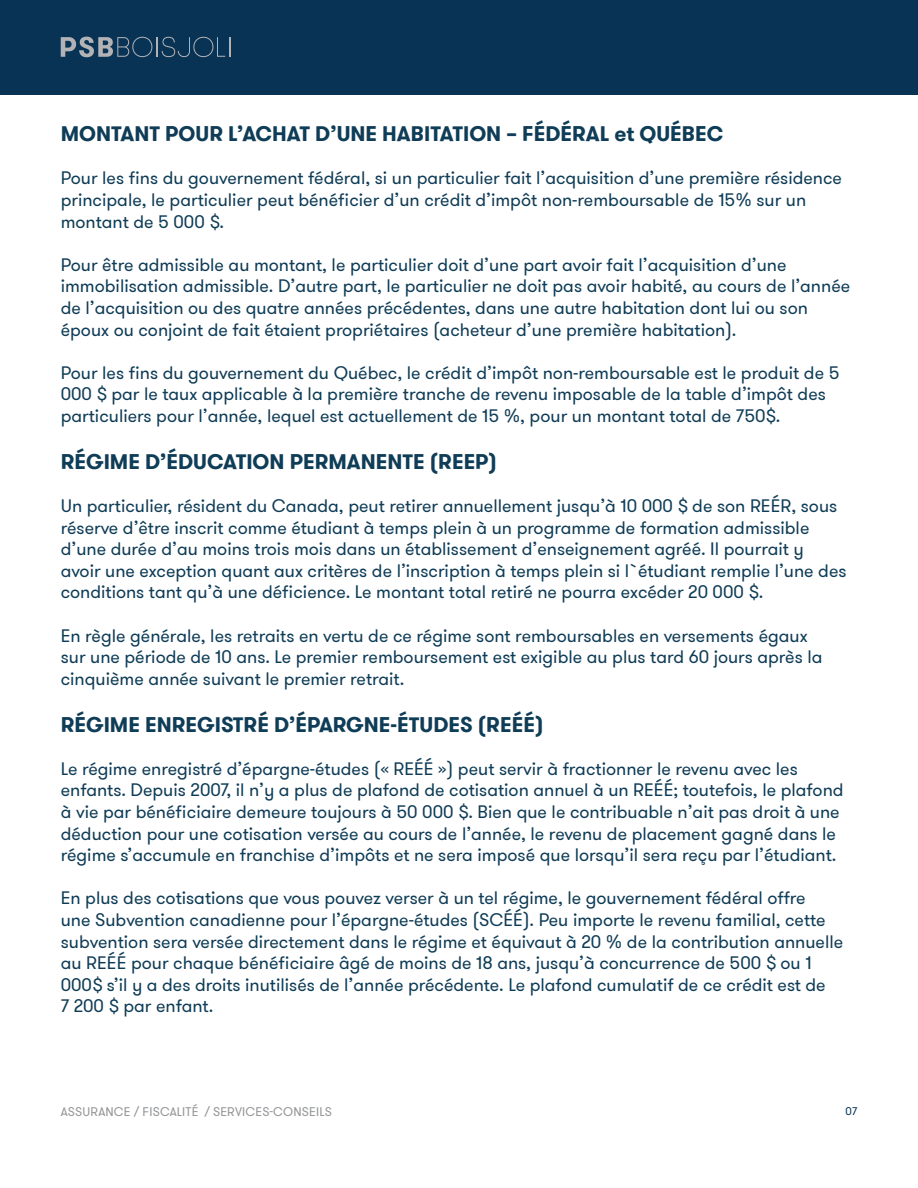
<style>
.page{position:relative;width:918px;height:1188px;background:#fff}
.page>*{position:absolute;margin:0;border:0;box-sizing:border-box;transform-origin:0 0}
.t1{font:700 21px "GT Walsheim";color:#0f3c56}
.t2{font:18px/21.6px "GT Walsheim";color:#0f3c56}
.t3{font:12.45px "GT Walsheim";letter-spacing:.015em;color:#939598}
.t4{font:11.1px "GT Walsheim";color:#093354}
</style>
<div class="page">
<div style="left:0;top:0;width:918px;height:94px;background:#093354"></div>
<svg style="left:61px;top:37px;width:169px;height:20px"></svg>
<p class="t1" style="left:61px;top:120px;width:664px">MONTANT POUR L’ACHAT D’UNE HABITATION – FÉDÉRAL et QUÉBEC</p>
<p class="t2" style="left:61px;top:168px;width:783px">Pour les fins du gouvernement fédéral, si un particulier fait l’acquisition d’une première résidence principale, le particulier peut bénéficier d’un crédit d’impôt non-remboursable de 15% sur un montant de 5 000 $.</p>
<p class="t2" style="left:61px;top:254px;width:791px">Pour être admissible au montant, le particulier doit d’une part avoir fait l’acquisition d’une immobilisation admissible. D’autre part, le particulier ne doit pas avoir habité, au cours de l’année de l’acquisition ou des quatre années précédentes, dans une autre habitation dont lui ou son époux ou conjoint de fait étaient propriétaires (acheteur d’une première habitation).</p>
<p class="t2" style="left:61px;top:362px;width:780px">Pour les fins du gouvernement du Québec, le crédit d’impôt non-remboursable est le produit de 5<br>000 $ par le taux applicable à la première tranche de revenu imposable de la table d’impôt des particuliers pour l’année, lequel est actuellement de 15 %, pour un montant total de 750$.</p>
<p class="t1" style="left:61px;top:448px;width:438px">RÉGIME D’ÉDUCATION PERMANENTE (REEP)</p>
<p class="t2" style="left:61px;top:495px;width:787px">Un particulier, résident du Canada, peut retirer annuellement jusqu’à 10 000 $ de son REÉR, sous réserve d’être inscrit comme étudiant à temps plein à un programme de formation admissible d’une durée d’au moins trois mois dans un établissement d’enseignement agréé. Il pourrait y avoir une exception quant aux critères de l’inscription à temps plein si l`étudiant remplie l’une des conditions tant qu’à une déficience. Le montant total retiré ne pourra excéder 20 000 $.</p>
<p class="t2" style="left:61px;top:625px;width:763px">En règle générale, les retraits en vertu de ce régime sont remboursables en versements égaux sur une période de 10 ans. Le premier remboursement est exigible au plus tard 60 jours après la cinquième année suivant le premier retrait.</p>
<p class="t1" style="left:61px;top:711px;width:484px">RÉGIME ENREGISTRÉ D’ÉPARGNE-ÉTUDES (REÉÉ)</p>
<p class="t2" style="left:61px;top:758px;width:784px">Le régime enregistré d’épargne-études (« REÉÉ ») peut servir à fractionner le revenu avec les enfants. Depuis 2007, il n’y a plus de plafond de cotisation annuel à un REÉÉ; toutefois, le plafond à vie par bénéficiaire demeure toujours à 50 000 $. Bien que le contribuable n’ait pas droit à une déduction pour une cotisation versée au cours de l’année, le revenu de placement gagné dans le régime s’accumule en franchise d’impôts et ne sera imposé que lorsqu’il sera reçu par l’étudiant.</p>
<p class="t2" style="left:61px;top:888px;width:784px">En plus des cotisations que vous pouvez verser à un tel régime, le gouvernement fédéral offre<br>une Subvention canadienne pour l’épargne-études (SCÉÉ). Peu importe le revenu familial, cette subvention sera versée directement dans le régime et équivaut à 20 % de la contribution annuelle au REÉÉ pour chaque bénéficiaire âgé de moins de 18 ans, jusqu’à concurrence de 500 $ ou 1<br>000$ s’il y a des droits inutilisés de l’année précédente. Le plafond cumulatif de ce crédit est de<br>7 200 $ par enfant.</p>
<p class="t3" style="left:61px;top:1104px;width:273px">ASSURANCE / FISCALITÉ / SERVICES-CONSEILS</p>
<p class="t4" style="left:846px;top:1104px;width:13px">07</p>
</div>
